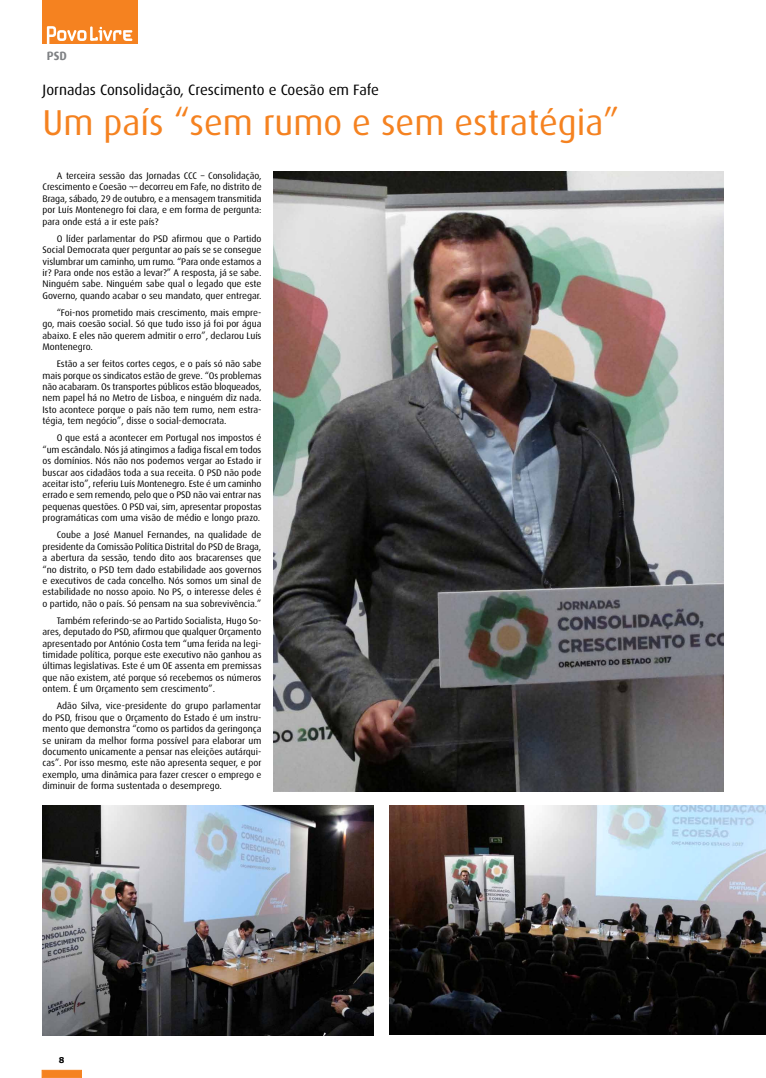
<style>
.page{position:relative;width:766px;height:1078px;background:#fff}
.page>*{position:absolute;margin:0;border:0;box-sizing:border-box;transform-origin:0 0}
.t1{font:36px "Dax";color:#f58220}
.t2{font:15px "Dax";color:#000}
.t3{font:700 12px "Dax";color:#808285}
.t4{font:9.5px/11.4px "Dax";color:#000;text-align:justify}
.t5{font:700 8px "Verdana";color:#000}
</style>
<div class="page">
<div style="left:42px;top:1069px;width:40px;height:8px;background:#f58220;border:1px solid #f58220"></div>
<div style="left:43px;top:0;width:95px;height:44px;background:#f58220"></div>
<svg style="left:47px;top:26px;width:85px;height:18px"></svg>
<img style="left:43px;top:805px;width:330px;height:230px">
<img style="left:273px;top:171px;width:450px;height:620px">
<img style="left:389px;top:805px;width:376px;height:229px">
<p class="t3" style="left:47px;top:49px;width:22px">PS D</p>
<h2 class="t2" style="left:43px;top:81px;width:338px">Jornadas Consolidação, Crescimento e Coesão em Fafe</h2>
<h1 class="t1" style="left:43px;top:102px;width:578px">Um país “sem rumo e sem estratégia”</h1>
<p class="t4" style="left:43px;top:170px;width:220px;text-indent:14px">A terceira sessão das Jornadas CCC – Consolidação, Crescimento e Coesão ¬– decorreu em Fafe, no distrito de Braga, sábado, 29 de outubro, e a mensagem transmitida por Luís Montenegro foi clara, e em forma de pergunta: para onde está a ir este país?</p>
<p class="t4" style="left:43px;top:233px;width:220px;text-indent:14px">O líder parlamentar do PSD afirmou que o Partido Social Democrata quer perguntar ao país se se consegue vislumbrar um caminho, um rumo. “Para onde estamos a ir? Para onde nos estão a levar?” A resposta, já se sabe.<br>Ninguém sabe. Ninguém sabe qual o legado que este Governo, quando acabar o seu mandato, quer entregar.</p>
<p class="t4" style="left:43px;top:307px;width:220px;text-indent:14px">“Foi-nos prometido mais crescimento, mais empre&shy;go, mais coesão social. Só que tudo isso já foi por água abaixo. E eles não querem admitir o erro”, declarou Luís Montenegro.</p>
<p class="t4" style="left:43px;top:358px;width:220px;text-indent:14px">Estão a ser feitos cortes cegos, e o país só não sabe mais porque os sindicatos estão de greve. “Os problemas não acabaram. Os transportes públicos estão bloqueados, nem papel há no Metro de Lisboa, e ninguém diz nada.<br>Isto acontece porque o país não tem rumo, nem estra&shy;tégia, tem negócio”, disse o social-democrata.</p>
<p class="t4" style="left:43px;top:432px;width:220px;text-indent:14px">O que está a acontecer em Portugal nos impostos é “um escândalo. Nós já atingimos a fadiga fiscal em todos os domínios. Nós não nos podemos vergar ao Estado ir buscar aos cidadãos toda a sua receita. O PSD não pode aceitar isto”, referiu Luís Montenegro. Este é um caminho errado e sem remendo, pelo que o PSD não vai entrar nas pequenas questões. O PSD vai, sim, apresentar propostas programáticas com uma visão de médio e longo prazo.</p>
<p class="t4" style="left:43px;top:529px;width:220px;text-indent:14px">Coube a José Manuel Fernandes, na qualidade de presidente da Comissão Política Distrital do PSD de Braga, a abertura da sessão, tendo dito aos bracarenses que “no distrito, o PSD tem dado estabilidade aos governos e executivos de cada concelho. Nós somos um sinal de estabilidade no nosso apoio. No PS, o interesse deles é o partido, não o país. Só pensam na sua sobrevivência.”</p>
<p class="t4" style="left:43px;top:614px;width:220px;text-indent:14px">Também referindo-se ao Partido Socialista, Hugo So&shy;ares, deputado do PSD, afirmou que qualquer Orçamento apresentado por António Costa tem “uma ferida na legi&shy;timidade política, porque este executivo não ganhou as últimas legislativas. Este é um OE assenta em premissas que não existem, até porque só recebemos os números ontem. É um Orçamento sem crescimento”.</p>
<p class="t4" style="left:43px;top:700px;width:220px;text-indent:14px">Adão Silva, vice-presidente do grupo parlamentar do PSD, frisou que o Orçamento do Estado é um instru&shy;mento que demonstra “como os partidos da geringonça se uniram da melhor forma possível para elaborar um documento unicamente a pensar nas eleições autárqui&shy;cas”. Por isso mesmo, este não apresenta sequer, e por exemplo, uma dinâmica para fazer crescer o emprego e diminuir de forma sustentada o desemprego.</p>
<p class="t5" style="left:59px;top:1054px;width:7px">8</p>
</div>
